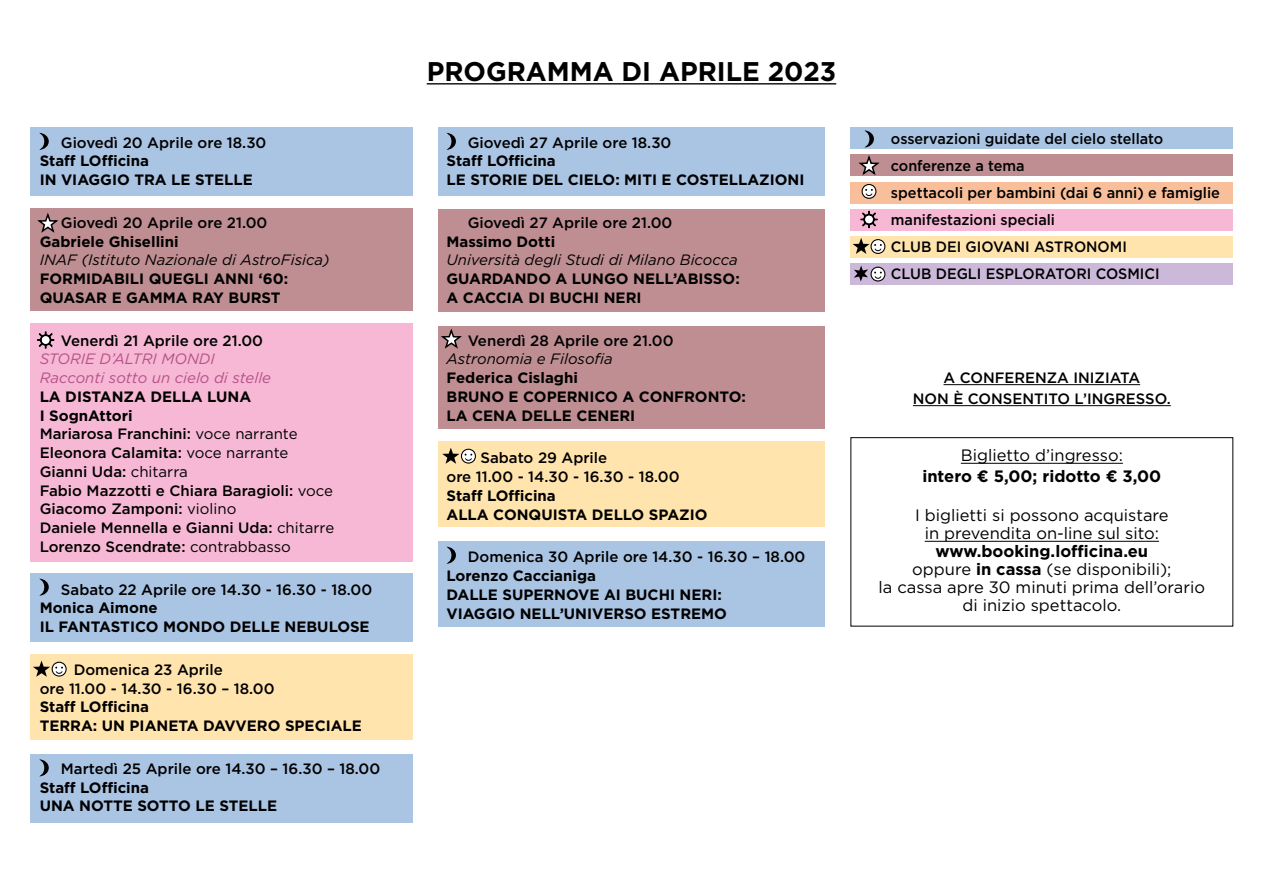
<style>
.page{position:relative;width:1263px;height:893px;background:#fff}
.page>*{position:absolute;margin:0;border:0;box-sizing:border-box;transform-origin:0 0}
.t1{font:700 27px "Gotham";color:#000}
.t2{font:16.5px/18px "Gotham";color:#000;text-align:center}
.t3{font:700 16.5px "Gotham";color:#000}
.t4{font:500 15px/18.8px "Gotham";color:#000}
.t5{font:700 15px/18.8px "Gotham";color:#000}
.t6{font:500 15px/27px "Gotham";color:#000;scale:.96 1}
.t7{font:italic 15px "Gotham";color:#000}
.t8{font:italic 15px/18.8px "Gotham";color:#b65187}
.s1{font-weight:700}
.s2{font-weight:400}
</style>
<div class="page">
<div style="left:438px;top:442px;width:387px;height:85px;background:#ffe4ad"></div>
<svg style="left:442px;top:448px;width:34px;height:16px"></svg>
<div style="left:30px;top:655px;width:382px;height:85px;background:#ffe4ad"></div>
<svg style="left:33px;top:661px;width:34px;height:16px"></svg>
<div style="left:30px;top:324px;width:382px;height:238px;background:#f6b8d4"></div>
<svg style="left:37px;top:331px;width:18px;height:18px"></svg>
<hr style="left:427px;top:83px;width:409px;height:2px;background:#000">
<div style="left:438px;top:128px;width:387px;height:68px;background:#aac4e3"></div>
<svg style="left:446px;top:133px;width:10px;height:17px"></svg>
<div style="left:438px;top:541px;width:387px;height:85px;background:#aac4e3"></div>
<svg style="left:446px;top:547px;width:10px;height:17px"></svg>
<div style="left:30px;top:128px;width:382px;height:68px;background:#aac4e3"></div>
<svg style="left:39px;top:133px;width:10px;height:17px"></svg>
<div style="left:438px;top:209px;width:387px;height:102px;background:#be8e92"></div>
<div style="left:438px;top:326px;width:387px;height:102px;background:#be8e92"></div>
<svg style="left:441px;top:329px;width:21px;height:20px"></svg>
<div style="left:30px;top:208px;width:382px;height:102px;background:#be8e92"></div>
<div style="left:850px;top:437px;width:383px;height:189px;border:1px solid #000"></div>
<hr style="left:961px;top:463px;width:162px;height:1px;background:#000">
<hr style="left:925px;top:541px;width:234px;height:1px;background:#000">
<hr style="left:943px;top:384px;width:197px;height:1px;background:#000">
<hr style="left:913px;top:405px;width:258px;height:1px;background:#000">
<div style="left:850px;top:128px;width:383px;height:21px;background:#aac4e3"></div>
<div style="left:850px;top:155px;width:383px;height:21px;background:#be8e92"></div>
<div style="left:850px;top:182px;width:383px;height:21px;background:#f9bf9b"></div>
<div style="left:850px;top:209px;width:383px;height:21px;background:#f6b8d4"></div>
<div style="left:850px;top:236px;width:383px;height:22px;background:#ffe4ad"></div>
<div style="left:850px;top:263px;width:383px;height:22px;background:#ccb9da"></div>
<svg style="left:853px;top:238px;width:32px;height:16px"></svg>
<svg style="left:864px;top:130px;width:10px;height:17px"></svg>
<svg style="left:858px;top:155px;width:22px;height:20px"></svg>
<svg style="left:861px;top:184px;width:15px;height:15px"></svg>
<svg style="left:860px;top:210px;width:18px;height:19px"></svg>
<svg style="left:854px;top:266px;width:31px;height:16px"></svg>
<div style="left:30px;top:754px;width:382px;height:68px;background:#aac4e3"></div>
<svg style="left:39px;top:759px;width:10px;height:17px"></svg>
<div style="left:30px;top:573px;width:382px;height:68px;background:#aac4e3"></div>
<svg style="left:39px;top:579px;width:10px;height:17px"></svg>
<svg style="left:37px;top:213px;width:22px;height:20px"></svg>
<p class="t4" style="left:61px;top:133px;width:207px">Giovedì 20 Aprile ore 18.30</p>
<p class="t5" style="left:40px;top:152px;width:215px">Staff LOfficina<br>IN VIAGGIO TRA LE STELLE</p>
<p class="t4" style="left:61px;top:213px;width:208px">Giovedì 20 Aprile ore 21.00</p>
<p class="t5" style="left:40px;top:232px;width:140px">Gabriele Ghisellini</p>
<p class="t7" style="left:40px;top:250px;width:291px">INAF (Istituto Nazionale di AstroFisica)</p>
<p class="t5" style="left:40px;top:269px;width:250px">FORMIDABILI QUEGLI ANN I ‘60:<br>QUASAR E GAMMA RAY BURST</p>
<p class="t4" style="left:61px;top:331px;width:204px">Venerdì 21 Aprile ore 21.00</p>
<p class="t8" style="left:40px;top:349px;width:233px">STORIE D’ALTRI MONDI<br>Racconti sotto un cielo di stelle</p>
<p class="t4" style="left:40px;top:387px;width:296px"><span class="s1">LA DISTAN ZA DELLA LUNA<br>I SognAttori<br></span>Mariarosa Franchini: <span class="s2">voce narrante<br></span>Eleonora Calamita: <span class="s2">voce narrante<br></span>Gianni Uda: <span class="s2">chitarra<br></span>Fabio Mazzotti e Chiara Baragioli: <span class="s2">voce<br></span>Giacomo Zamponi: <span class="s2">violino<br></span>Daniele Mennella e Gianni Uda: <span class="s2">chitarre<br></span>Lorenzo Scendrate: <span class="s2">contrabbasso</span></p>
<p class="t4" style="left:61px;top:580px;width:313px">Sabato 22 Aprile ore 14.30 - 16.30 - 18.00</p>
<p class="t5" style="left:40px;top:599px;width:331px">Monica Aimone<br>IL FANTASTICO MONDO DELLE N EBULOSE</p>
<p class="t4" style="left:40px;top:660px;width:236px;text-indent:34px">Domenica 23 Aprile<br>ore 11.00 - 14.30 - 16.30 – 18.00</p>
<p class="t5" style="left:40px;top:698px;width:324px">Staff LOfficina<br>TERRA: UN PIAN ETA DAVVERO SPECIALE</p>
<p class="t4" style="left:61px;top:759px;width:321px">Martedì 25 Aprile ore 14.30 – 16.30 – 18.00</p>
<p class="t5" style="left:40px;top:778px;width:239px">Staff LOfficina<br>UNA NOTTE SOTTO LE STELLE</p>
<h1 class="t1" style="left:427px;top:54px;width:40px">Programma</h1>
<h1 class="t1" style="left:622px;top:54px;width:216px">di APRILE 2023</h1>
<p class="t4" style="left:468px;top:133px;width:205px">Giovedì 27 Aprile ore 18.30</p>
<p class="t5" style="left:446px;top:152px;width:359px">Staff LOfficina<br>LE STORIE DEL CIELO: MITI E COSTELLAZION I</p>
<p class="t4" style="left:468px;top:213px;width:206px">Giovedì 27 Aprile ore 21.00</p>
<p class="t5" style="left:446px;top:232px;width:110px">Massimo Dotti</p>
<p class="t7" style="left:446px;top:250px;width:293px">Università degli Studi di Milano Bicocca</p>
<p class="t5" style="left:446px;top:269px;width:295px">GUARDANDO A LUNGO N ELL’ABISSO:<br>A CACCIA DI BUCHI N ERI</p>
<p class="t4" style="left:468px;top:331px;width:207px">Venerdì 28 Aprile ore 21.00</p>
<p class="t7" style="left:446px;top:349px;width:168px">Astronomia e Filosofia</p>
<p class="t5" style="left:446px;top:368px;width:301px">Federica Cislaghi<br>BRUNO E COPERN ICO A CONFRONTO:<br>LA CENA DELLE CEN ERI</p>
<p class="t4" style="left:446px;top:449px;width:235px;text-indent:34px">Sabato 29 Aprile<br>ore 11.00 - 14.30 - 16.30 - 18.00</p>
<p class="t5" style="left:446px;top:486px;width:263px">Staff LOfficina<br>ALLA CONQUISTA DELLO SPAZIO</p>
<p class="t4" style="left:468px;top:548px;width:339px">Domenica 30 Aprile ore 14.30 - 16.30 – 18.00</p>
<p class="t5" style="left:446px;top:566px;width:282px">Lorenzo Caccianiga<br>DALLE SUPERNOVE AI BUCHI N ERI:<br>VIAGGIO N ELL’UN IVERSO ESTREMO</p>
<p class="t6" style="left:891px;top:125px;width:344px">osservazioni guidate del cielo stellato conferenze a tema<br>spettacoli per bambini (dai 6 anni) e famiglie manifestazioni speciali<br>CLUB DEI GIOVANI ASTRONOMI<br>CLUB DEGLI ESPLORATORI COSMICI</p>
<p class="t4" style="left:943px;top:368px;width:28px">A conferen</p>
<p class="t4" style="left:1047px;top:368px;width:68px">za iniziata</p>
<p class="t4" style="left:913px;top:389px;width:13px">non</p>
<p class="t4" style="left:953px;top:389px;width:26px">è consentito</p>
<p class="t4" style="left:1074px;top:389px;width:24px">l’ingresso</p>
<p class="t4" style="left:1167px;top:389px;width:5px">.</p>
<p class="t2" style="left:961px;top:446px;width:164px">Biglietto d’ingresso:</p>
<p class="t3" style="left:922px;top:465px;width:240px">intero € 5,00; ridotto € 3,00</p>
<p class="t2" style="left:915px;top:506px;width:255px">I biglietti si possono acquistare in prevendita on-line sul sito:</p>
<p class="t2" style="left:879px;top:542px;width:328px"><span class="s1">www.booking.lofficina.eu<br></span>oppure <span class="s1">in cassa</span> (se disponibili);<br>la cassa apre 30 minuti prima dell’orario di inizio spettacolo.</p>
</div>
